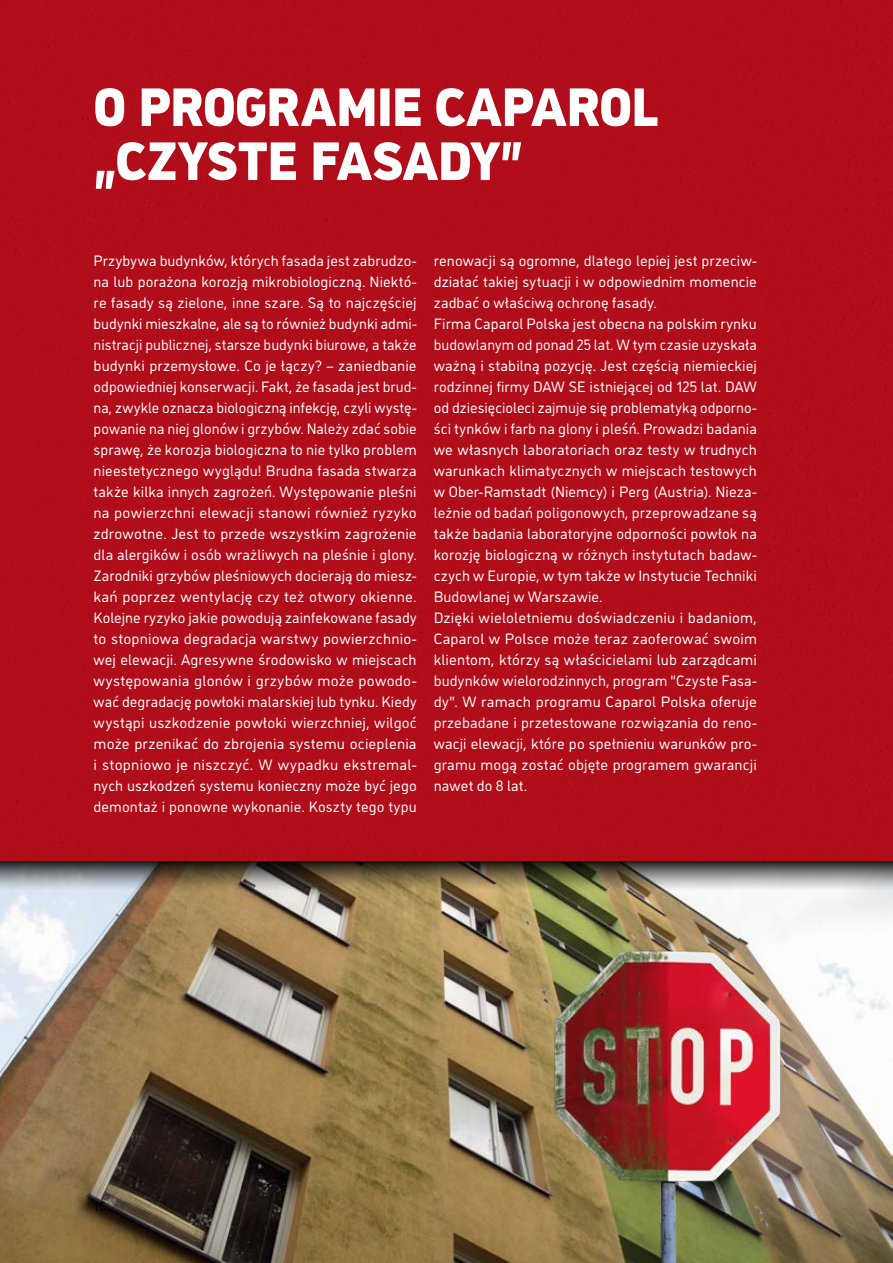
<style>
.page{position:relative;width:893px;height:1263px;background:#fff}
.page>*{position:absolute;margin:0;border:0;box-sizing:border-box;transform-origin:0 0}
.t1{font:900 54px/54px "CAP Elephant";letter-spacing:-.015em;color:#fff}
.t2{font:15px/21px "CAP Elephant";letter-spacing:.01em;color:#fff;text-align:justify}
.t3{font:13.5px "CAP Elephant";color:#000}
</style>
<div class="page">
<img style="left:0;top:891px;width:893px;height:372px">
<div style="left:0;top:0;width:893px;height:861px;background:#b10d1a"></div>
<img style="left:532px;top:941px;width:277px;height:322px">
<img style="left:0;top:861px;width:893px;height:30px">
<h1 class="t1" style="left:94px;top:80px;width:567px">O PROGRAMIE CAPAROL „CZYSTE FASADY”</h1>
<p class="t2" style="left:94px;top:250px;width:325px">Przybywa budynków, których fasada jest zabrudzo&shy;na lub porażona korozją mikrobiologiczną. Niektó&shy;re fasady są zielone, inne szare. Są to najczęściej budynki mieszkalne, ale są to również budynki admi&shy;nistracji publicznej, starsze budynki biurowe, a także budynki przemysłowe. Co je łączy? – zaniedbanie odpowiedniej konserwacji. Fakt, że fasada jest brud&shy;na, zwykle oznacza biologiczną infekcję, czyli wystę&shy;powanie na niej glonów i grzybów. Należy zdać sobie sprawę, że korozja biologiczna to nie tylko problem nieestetycznego wyglądu! Brudna fasada stwarza także kilka innych zagrożeń. Występowanie pleśni na powierzchni elewacji stanowi również ryzyko zdrowotne. Jest to przede wszystkim zagrożenie dla alergików i osób wrażliwych na pleśnie i glony.<br>Zarodniki grzybów pleśniowych docierają do miesz&shy;kań poprzez wentylację czy też otwory okienne.<br>Kolejne ryzyko jakie powodują zainfekowane fasady to stopniowa degradacja warstwy powierzchnio&shy;wej elewacji. Agresywne środowisko w miejscach występowania glonów i grzybów może powodo&shy;wać degradację powłoki malarskiej lub tynku. Kiedy wystąpi uszkodzenie powłoki wierzchniej, wilgoć może przenikać do zbrojenia systemu ocieplenia i stopniowo je niszczyć. W wypadku ekstremal&shy;nych uszkodzeń systemu konieczny może być jego demontaż i ponowne wykonanie. Koszty tego typu</p>
<p class="t2" style="left:434px;top:250px;width:325px;text-align:left">renowacji są ogromne, dlatego lepiej jest przeciw&shy;działać takiej sytuacji i w odpowiednim momencie zadbać o właściwą ochronę fasady.<br>Firma Caparol Polska jest obecna na polskim rynku budowlanym od ponad 25 lat. W tym czasie uzyskała ważną i stabilną pozycję. Jest częścią niemieckiej rodzinnej firmy DAW SE istniejącej od 125 lat. DAW od dziesięcioleci zajmuje się problematyką odporno&shy;ści tynków i farb na glony i pleśń. Prowadzi badania we własnych laboratoriach oraz testy w trudnych warunkach klimatycznych w miejscach testowych w Ober-Ramstadt (Niemcy) i Perg (Austria). Nieza&shy;leżnie od badań poligonowych, przeprowadzane są także badania laboratoryjne odporności powłok na korozję biologiczną w różnych instytutach badaw&shy;czych w Europie, w tym także w Instytucie Techniki Budowlanej w Warszawie.<br>Dzięki wieloletniemu doświadczeniu i badaniom, Caparol w Polsce może teraz zaoferować swoim klientom, którzy są właścicielami lub zarządcami budynków wielorodzinnych, program "Czyste Fasa&shy;dy". W ramach programu Caparol Polska oferuje przebadane i przetestowane rozwiązania do reno&shy;wacji elewacji, które po spełnieniu warunków pro&shy;gramu mogą zostać objęte programem gwarancji nawet do 8 lat.</p>
<p class="t3" style="left:94px;top:1198px;width:14px">16</p>
</div>
